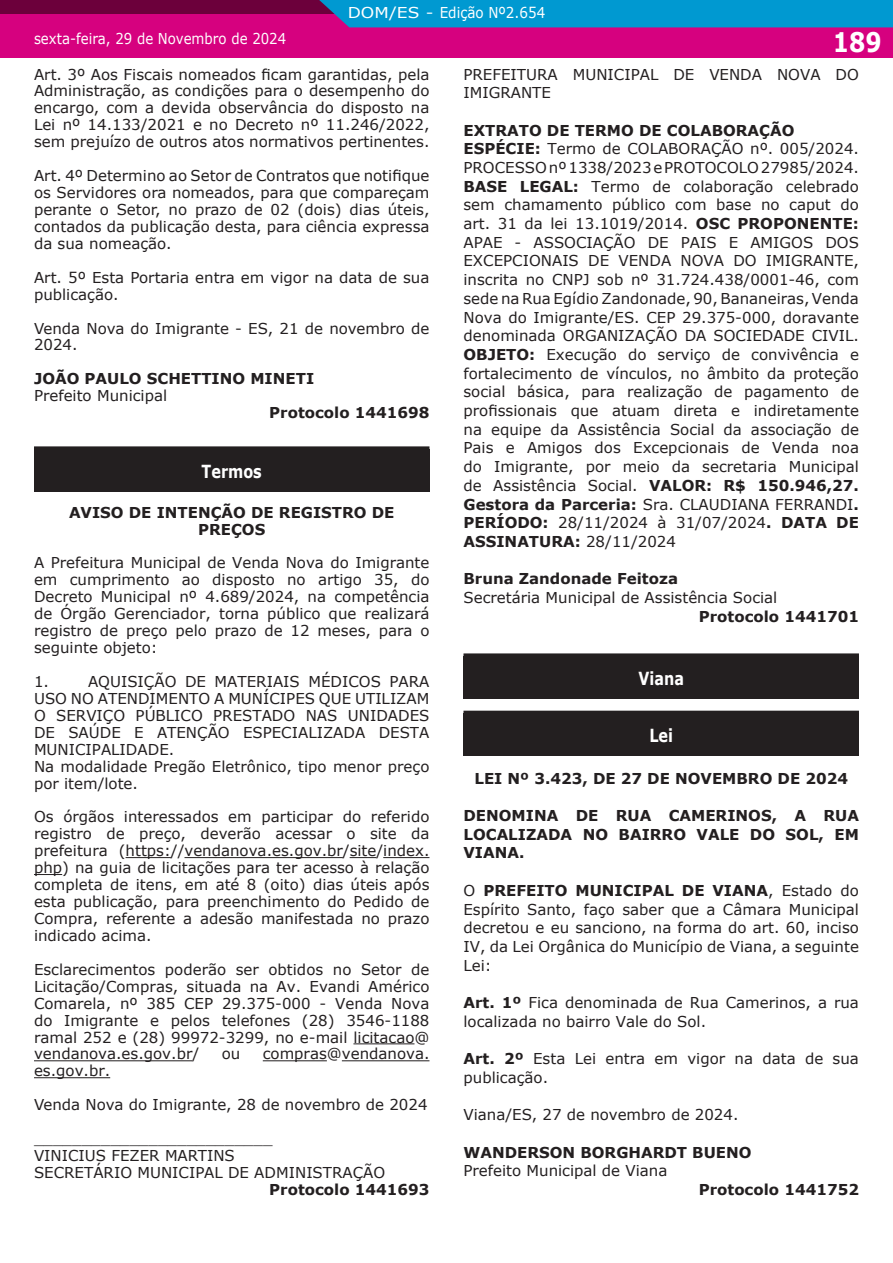
<style>
.page{position:relative;width:893px;height:1263px;background:#fff}
.page>*{position:absolute;margin:0;border:0;box-sizing:border-box;transform-origin:0 0}
.t1{font:700 27px "Verdana";color:#fff;scale:.85 1}
.t2{font:700 18px "Verdana";color:#fff;scale:.8 1}
.t3{font:15px/17px "Verdana";color:#231f20}
.t4{font:700 15px/18.8px "Verdana";color:#231f20;text-align:center}
.t5{font:15px "Verdana";color:#fff;scale:.89 1}
.t6{font:15px "Verdana";color:#fff;scale:1.14 1}
.s1{font-weight:700}
</style>
<div class="page">
<hr style="left:0;top:0;width:1px;height:57px;background:#d6017f">
<svg style="left:0;top:0;width:1px;height:14px"></svg>
<div style="left:1px;top:0;width:892px;height:57px;background:#d6017f"></div>
<div style="left:1px;top:0;width:892px;height:14px;background:#6c003b"></div>
<div style="left:319px;top:0;width:574px;height:27px;background:#0099d1"></div>
<hr style="left:126px;top:857px;width:45px;height:1px;background:#231f20">
<hr style="left:184px;top:857px;width:159px;height:1px;background:#231f20">
<svg style="left:350px;top:857px;width:26px;height:1px"></svg>
<hr style="left:383px;top:857px;width:46px;height:1px;background:#231f20">
<svg style="left:34px;top:874px;width:28px;height:1px"></svg>
<hr style="left:353px;top:1043px;width:61px;height:1px;background:#231f20">
<hr style="left:34px;top:1060px;width:158px;height:1px;background:#231f20">
<hr style="left:263px;top:1060px;width:64px;height:1px;background:#231f20">
<hr style="left:342px;top:1060px;width:87px;height:1px;background:#231f20">
<hr style="left:34px;top:1077px;width:76px;height:1px;background:#231f20">
<div style="left:34px;top:449px;width:395px;height:43px;background:#231f20"></div>
<div style="left:34px;top:446px;width:395px;height:6px;background:#231f20"></div>
<div style="left:463px;top:656px;width:396px;height:43px;background:#231f20"></div>
<div style="left:463px;top:653px;width:396px;height:6px;background:#231f20"></div>
<div style="left:463px;top:714px;width:396px;height:42px;background:#231f20"></div>
<div style="left:463px;top:711px;width:396px;height:6px;background:#231f20"></div>
<p class="t6" style="left:348px;top:5px;width:175px">DOM/ES - Edição Nº2.654</p>
<p class="t5" style="left:34px;top:32px;width:285px">sexta-feira, 29 de Novembro de 2024</p>
<p class="t3" style="left:34px;top:65px;width:397px;text-align:justify">Art. 3º Aos Fiscais nomeados ficam garantidas, pela Administração, as condições para o desempenho do encargo, com a devida observância do disposto na Lei nº 14.133/2021 e no Decreto nº 11.246/2022, sem prejuízo de outros atos normativos pertinentes.</p>
<p class="t3" style="left:34px;top:167px;width:397px;text-align:justify">Art. 4º Determino ao Setor de Contratos que notifique os Servidores ora nomeados, para que compareçam perante o Setor, no prazo de 02 (dois) dias úteis, contados da publicação desta, para ciência expressa da sua nomeação.</p>
<p class="t3" style="left:34px;top:270px;width:397px">Art. 5º Esta Portaria entra em vigor na data de sua publicação.</p>
<p class="t3" style="left:34px;top:320px;width:397px">Venda Nova do Imigrante - ES, 21 de novembro de<br>2024.</p>
<p class="t4" style="left:34px;top:370px;width:282px">JOÃO PAULO SCHETTINO MINETI</p>
<p class="t3" style="left:34px;top:388px;width:135px">Prefeito Municipal</p>
<p class="t4" style="left:269px;top:404px;width:162px">Protocolo 1441698</p>
<p class="t2" style="left:202px;top:463px;width:77px">Termos</p>
<p class="t4" style="left:69px;top:504px;width:327px;line-height:17px">AVISO DE INTENÇÃO DE REGISTRO DE<br>PREÇOS</p>
<p class="t3" style="left:34px;top:555px;width:397px;text-align:justify">A Prefeitura Municipal de Venda Nova do Imigrante em cumprimento ao disposto no artigo 35, do Decreto Municipal nº 4.689/2024, na competência de Órgão Gerenciador, torna público que realizará registro de preço pelo prazo de 12 meses, para o seguinte objeto:</p>
<p class="t3" style="left:34px;top:673px;width:16px">1.</p>
<p class="t3" style="left:34px;top:673px;width:397px;text-indent:54px">AQUISIÇÃO DE MATERIAIS MÉDICOS PARA USO NO ATENDIMENTO A MUNÍCIPES QUE UTILIZAM O SERVIÇO PÚBLICO PRESTADO NAS UNIDADES DE SAÚDE E ATENÇÃO ESPECIALIZADA DESTA MUNICIPALIDADE.<br>Na modalidade Pregão Eletrônico, tipo menor preço por item/lote.</p>
<p class="t3" style="left:34px;top:809px;width:397px;text-align:justify">Os órgãos interessados em participar do referido registro de preço, deverão acessar o site da prefeitura (https://vendanova.es.gov.br/site/index. php) na guia de licitações para ter acesso à relação completa de itens, em até 8 (oito) dias úteis após esta publicação, para preenchimento do Pedido de Compra, referente a adesão manifestada no prazo indicado acima.</p>
<p class="t3" style="left:34px;top:962px;width:397px;text-align:justify">Esclarecimentos poderão ser obtidos no Setor de Licitação/Compras, situada na Av. Evandi Américo Comarela, nº 385 CEP 29.375-000 - Venda Nova do Imigrante e pelos telefones (28) 3546-1188 ramal 252 e (28) 99972-3299, no e-mail licitacao@ vendanova.es.gov.br/</p>
<p class="t3" style="left:222px;top:1046px;width:20px">ou</p>
<p class="t3" style="left:263px;top:1046px;width:168px">compras@vendanova.</p>
<p class="t3" style="left:34px;top:1063px;width:78px">es.gov.br.</p>
<p class="t3" style="left:34px;top:1097px;width:395px">Venda Nova do Imigrante, 28 de novembro de 2024</p>
<p class="t3" style="left:34px;top:1131px;width:353px">_________________________<br>VINICIUS FEZER MARTINS<br>SECRETÁRIO MUNICIPAL DE ADMINISTRAÇÃO</p>
<p class="t4" style="left:269px;top:1181px;width:162px">Protocolo 1441693</p>
<h1 class="t1" style="left:833px;top:30px;width:59px">189</h1>
<p class="t3" style="left:463px;top:66px;width:397px;line-height:18.8px">PREFEITURA MUNICIPAL DE VENDA NOVA DO<br>IMIGRANTE</p>
<p class="t3" style="left:463px;top:122px;width:397px;line-height:18.8px"><span class="s1">EXTRATO DE TERMO DE COLABORAÇÃO ESPÉCIE:</span> Termo de COLABORAÇÃO nº. 005/2024.<br>PROCESSO nº 1338/2023 e PROTOCOLO 27985/2024.<br><span class="s1">BASE LEGAL:</span> Termo de colaboração celebrado sem chamamento público com base no caput do art. 31 da lei 13.1019/2014. <span class="s1">OSC PROPONENTE:<br></span>APAE - ASSOCIAÇÃO DE PAIS E AMIGOS DOS EXCEPCIONAIS DE VENDA NOVA DO IMIGRANTE, inscrita no CNPJ sob nº 31.724.438/0001-46, com sede na Rua Egídio Zandonade, 90, Bananeiras, Venda Nova do Imigrante/ES. CEP 29.375-000, doravante denominada ORGANIZAÇÃO DA SOCIEDADE CIVIL.<br><span class="s1">OBJETO:</span> Execução do serviço de convivência e fortalecimento de vínculos, no âmbito da proteção social básica, para realização de pagamento de profissionais que atuam direta e indiretamente na equipe da Assistência Social da associação de Pais e Amigos dos Excepcionais de Venda noa do Imigrante, por meio da secretaria Municipal de Assistência Social. <span class="s1">VALOR: R$ 150.946,27.<br>Gestora da Parceria:</span> Sra. CLAUDIANA FERRANDI<span class="s1">.<br>PERÍODO:</span> 28/11/2024 à 31/07/2024<span class="s1">. DATA DE ASSINATURA:</span> 28/11/2024</p>
<p class="t4" style="left:463px;top:570px;width:216px">Bruna Zandonade Feitoza</p>
<p class="t3" style="left:463px;top:590px;width:315px">Secretária Municipal de Assistência Social</p>
<p class="t4" style="left:699px;top:608px;width:162px">Protocolo 1441701</p>
<p class="t2" style="left:638px;top:670px;width:58px">Viana</p>
<p class="t2" style="left:649px;top:727px;width:31px">Lei</p>
<p class="t4" style="left:474px;top:770px;width:375px">LEI Nº 3.423, DE 27 DE NOVEMBRO DE 2024</p>
<p class="t4" style="left:463px;top:807px;width:397px;text-align:justify">DENOMINA DE RUA CAMERINOS, A RUA LOCALIZADA NO BAIRRO VALE DO SOL, EM VIANA.</p>
<p class="t3" style="left:463px;top:882px;width:397px;line-height:18.8px;text-align:justify">O <span class="s1">PREFEITO MUNICIPAL DE VIANA</span>, Estado do Espírito Santo, faço saber que a Câmara Municipal decretou e eu sanciono, na forma do art. 60, inciso IV, da Lei Orgânica do Município de Viana, a seguinte Lei:</p>
<p class="t3" style="left:463px;top:994px;width:397px;line-height:18.8px"><span class="s1">Art. 1º</span> Fica denominada de Rua Camerinos, a rua localizada no bairro Vale do Sol.</p>
<p class="t3" style="left:463px;top:1050px;width:397px;line-height:18.8px"><span class="s1">Art. 2º</span> Esta Lei entra em vigor na data de sua publicação.</p>
<p class="t3" style="left:463px;top:1107px;width:277px">Viana/ES, 27 de novembro de 2024.</p>
<p class="t4" style="left:463px;top:1143px;width:290px">WANDERSON BORGHARDT BUENO</p>
<p class="t3" style="left:463px;top:1163px;width:205px">Prefeito Municipal de Viana</p>
<p class="t4" style="left:699px;top:1181px;width:162px">Protocolo 1441752</p>
</div>
